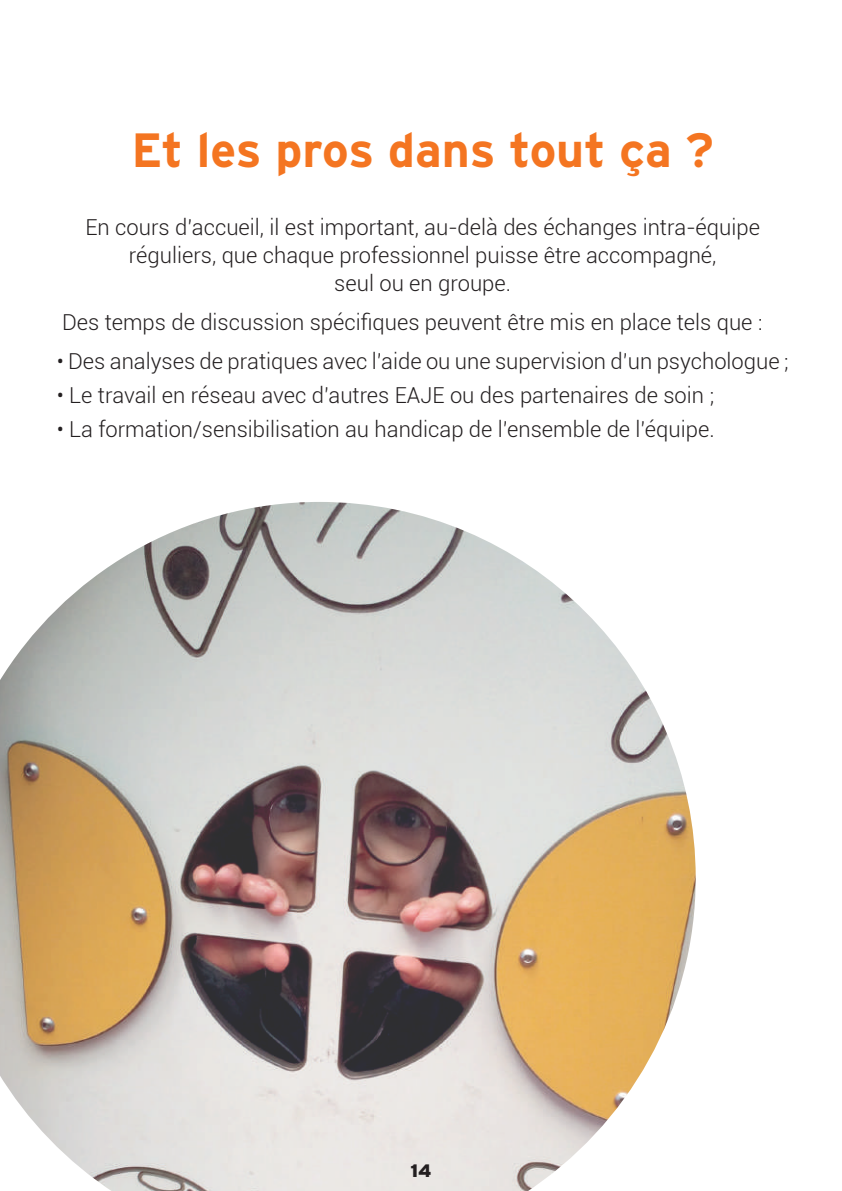
<style>
.page{position:relative;width:842px;height:1191px;background:#fff}
.page>*{position:absolute;margin:0;border:0;box-sizing:border-box;transform-origin:0 0}
.t1{font:700 48px "Interstate";color:#f47521}
.t2{font:300 22px/28px "Roboto";color:#231f20;text-align:center}
.t3{font:900 18px "Interstate";color:#231f20}
</style>
<div class="page">
<img style="left:0;top:502px;width:696px;height:689px">
<h1 class="t1" style="left:131px;top:121px;width:584px">Et les pros dans tout ça ?</h1>
<p class="t2" style="left:86px;top:212px;width:676px">En cours d’accueil, il est important, au-delà des échanges intra-équipe réguliers, que chaque professionnel puisse être accompagné,<br>seul ou en groupe.</p>
<p class="t2" style="left:62px;top:307px;width:702px">Des temps de discussion spécifiques peuvent être mis en place tels que :</p>
<p class="t2" style="left:57px;top:347px;width:733px">• Des analyses de pratiques avec l’aide ou une supervision d’un psychologue ;</p>
<p class="t2" style="left:57px;top:380px;width:659px">• Le travail en réseau avec d’autres EAJE ou des partenaires de soin ;</p>
<p class="t2" style="left:57px;top:414px;width:659px">• La formation/sensibilisation au handicap de l’ensemble de l’équipe.</p>
<p class="t3" style="left:410px;top:1159px;width:22px">14</p>
</div>
